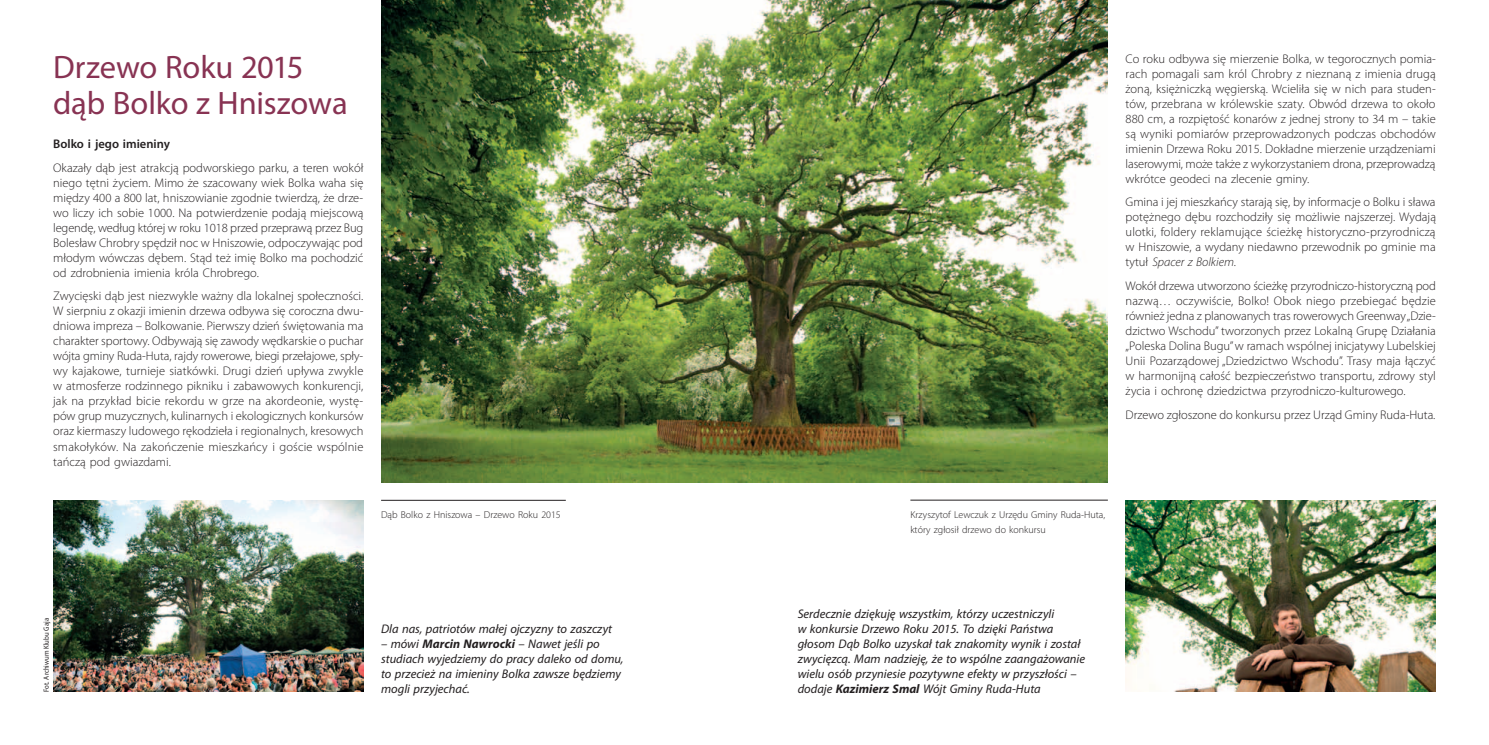
<style>
.page{position:relative;width:1489px;height:745px;background:#fff}
.page>*{position:absolute;margin:0;border:0;box-sizing:border-box;transform-origin:0 0}
.t1{font:32.5px/36.2px "Myriad Pro";letter-spacing:-.005em;color:#883353}
.t2{font:300 12.5px/15px "Myriad Pro";color:#231f20;text-align:justify}
.t3{font:italic 12.5px/15px "Myriad Pro";color:#231f20}
.t4{font:600 12.5px "Myriad Pro";color:#231f20}
.t5{font:300 10px/15px "Myriad Pro";color:#231f20}
.t6{font:7.5px "Myriad Pro";color:#231f20;scale:.89 1}
.s1{font-style:italic}
.s2{font-weight:700}
</style>
<div class="page">
<hr style="left:381px;top:499px;width:185px;height:1px;background:#231f20">
<hr style="left:910px;top:499px;width:197px;height:1px;background:#231f20">
<img style="left:53px;top:500px;width:310px;height:191px">
<img style="left:381px;top:0;width:726px;height:482px">
<img style="left:1125px;top:500px;width:310px;height:191px">
<h1 class="t1" style="left:53px;top:48px;width:296px">Drzewo Roku 2015 dąb Bolko z Hniszowa</h1>
<p class="t4" style="left:53px;top:137px;width:118px">Bolko i jego imieniny</p>
<p class="t2" style="left:53px;top:160px;width:312px">Okazały dąb jest atrakcją podworskiego parku, a teren wokół niego tętni życiem. Mimo że szacowany wiek Bolka waha się między 400 a 800 lat, hniszowianie zgodnie twierdzą, że drze&shy;wo liczy ich sobie 1000. Na potwierdzenie podają miejscową legendę, według której w roku 1018 przed przeprawą przez Bug Bolesław Chrobry spędził noc w Hniszowie, odpoczywając pod młodym wówczas dębem. Stąd też imię Bolko ma pochodzić od zdrobnienia imienia króla Chrobrego.</p>
<p class="t2" style="left:53px;top:288px;width:312px">Zwycięski dąb jest niezwykle ważny dla lokalnej społeczności.<br>W sierpniu z okazji imienin drzewa odbywa się coroczna dwu&shy;dniowa impreza – Bolkowanie. Pierwszy dzień świętowania ma charakter sportowy. Odbywają się zawody wędkarskie o puchar wójta gminy Ruda-Huta, rajdy rowerowe, biegi przełajowe, spły&shy;wy kajakowe, turnieje siatkówki. Drugi dzień upływa zwykle w atmosferze rodzinnego pikniku i zabawowych konkurencji, jak na przykład bicie rekordu w grze na akordeonie, wystę&shy;pów grup muzycznych, kulinarnych i ekologicznych konkursów oraz kiermaszy ludowego rękodzieła i regionalnych, kresowych smakołyków. Na zakończenie mieszkańcy i goście wspólnie tańczą pod gwiazdami.</p>
<p class="t5" style="left:381px;top:507px;width:181px">Dąb Bolko z Hniszowa – Drzewo Roku 2015</p>
<p class="t5" style="left:910px;top:507px;width:196px">Krzyszytof Lewczuk z Urzędu Gminy Ruda-Huta, który zgłosił drzewo do konkursu</p>
<p class="t2" style="left:1125px;top:51px;width:312px">Co roku odbywa się mierzenie Bolka, w tegorocznych pomia&shy;rach pomagali sam król Chrobry z nieznaną z imienia drugą żoną, księżniczką węgierską. Wcieliła się w nich para studen&shy;tów, przebrana w królewskie szaty. Obwód drzewa to około 880 cm, a rozpiętość konarów z jednej strony to 34 m – takie są wyniki pomiarów przeprowadzonych podczas obchodów imienin Drzewa Roku 2015. Dokładne mierzenie urządzeniami laserowymi, może także z wykorzystaniem drona, przeprowadzą wkrótce geodeci na zlecenie gminy.</p>
<p class="t2" style="left:1125px;top:195px;width:312px">Gmina i jej mieszkańcy starają się, by informacje o Bolku i sława potężnego dębu rozchodziły się możliwie najszerzej. Wydają ulotki, foldery reklamujące ścieżkę historyczno-przyrodniczą w Hniszowie, a wydany niedawno przewodnik po gminie ma tytuł <span class="s1">Spacer z Bolkiem</span>.</p>
<p class="t2" style="left:1125px;top:278px;width:312px">Wokół drzewa utworzono ścieżkę przyrodniczo-historyczną pod nazwą… oczywiście, Bolko! Obok niego przebiegać będzie również jedna z planowanych tras rowerowych Greenway „Dzie&shy;dzictwo Wschodu” tworzonych przez Lokalną Grupę Działania „Poleska Dolina Bugu” w ramach wspólnej inicjatywy Lubelskiej Unii Pozarządowej „Dziedzictwo Wschodu”. Trasy maja łączyć w harmonijną całość bezpieczeństwo transportu, zdrowy styl życia i ochronę dziedzictwa przyrodniczo-kulturowego.</p>
<p class="t2" style="left:1125px;top:407px;width:311px">Drzewo zgłoszone do konkursu przez Urząd Gminy Ruda-Huta.</p>
<p class="t6" style="left:42px;top:691px;width:84px;rotate:-90deg">Fot. Archiwum Klubu Gaja</p>
<p class="t3" style="left:381px;top:620px;width:233px">Dla nas, patriotów małej ojczyzny to zaszczyt</p>
<p class="t3" style="left:381px;top:635px;width:244px">– mówi <span class="s2">Marcin Nawrocki</span> – Nawet jeśli po studiach wyjedziemy do pracy daleko od domu, to przecież na imieniny Bolka zawsze będziemy mogli przyjechać.</p>
<p class="t3" style="left:797px;top:605px;width:289px">Serdecznie dziękuję wszystkim, którzy uczestniczyli<br>w konkursie Drzewo Roku 2015. To dzięki Państwa głosom Dąb Bolko uzyskał tak znakomity wynik i został zwycięzcą. Mam nadzieję, że to wspólne zaangażowanie wielu osób przyniesie pozytywne efekty w przyszłości – dodaje <span class="s2">Kazimierz Smal</span> Wójt Gminy Ruda-Huta</p>
</div>
